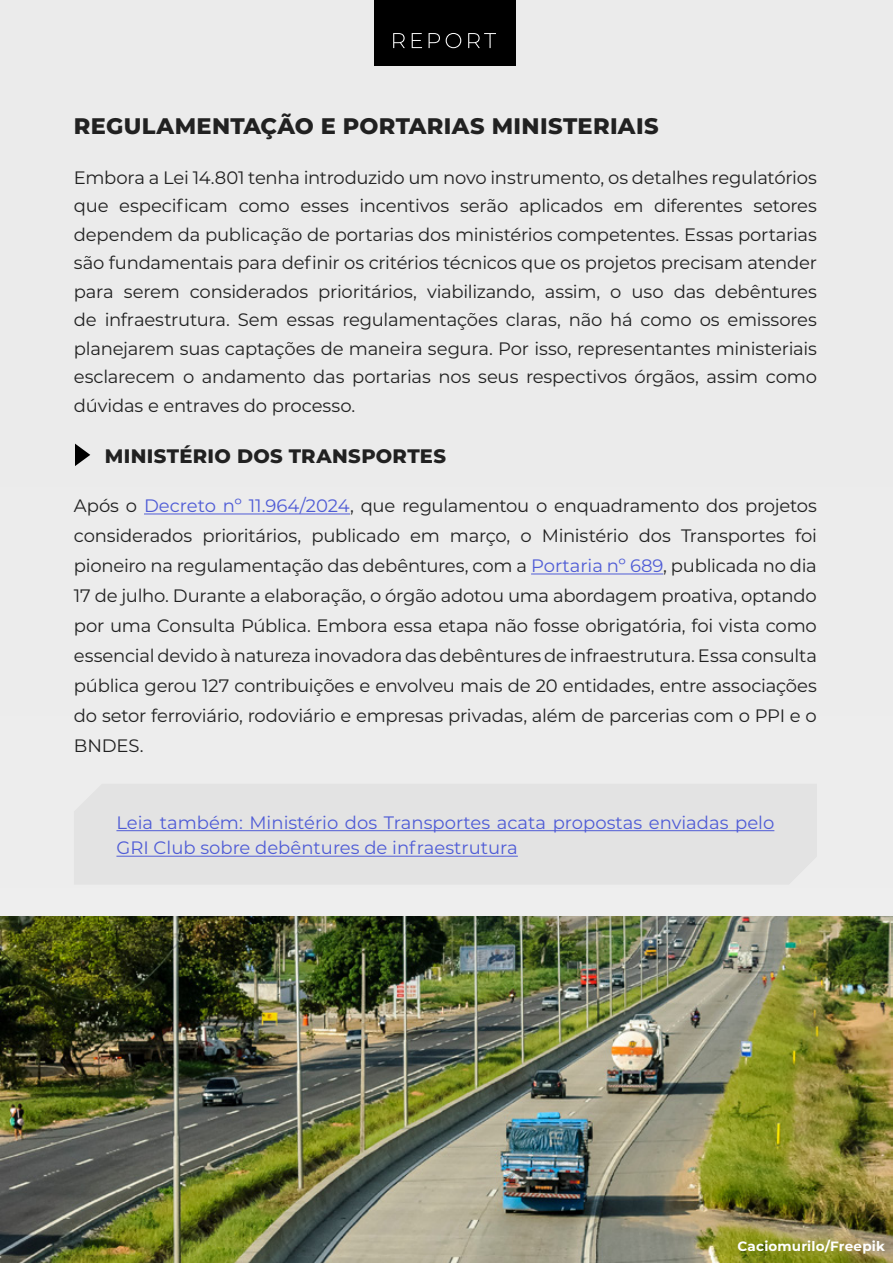
<style>
.page{position:relative;width:893px;height:1263px;background:#ebebeb}
.page>*{position:absolute;margin:0;border:0;box-sizing:border-box;transform-origin:0 0}
.t1{font:800 22.5px "Montserrat";letter-spacing:.015em;color:#212121}
.t2{font:800 19.5px "Montserrat";letter-spacing:.015em;color:#212121}
.t3{font:18px/28.5px "Montserrat";letter-spacing:-.01em;color:#212121;text-align:justify}
.t4{font:18px/25.5px "Montserrat";color:#4f5cd6}
.t5{font:700 13.5px "Montserrat";letter-spacing:.015em;color:#fff}
.s1{color:#4f5cd6}
</style>
<div class="page">
<div style="left:374px;top:0;width:141px;height:66px;background:#000"></div>
<svg style="left:393px;top:33px;width:103px;height:15px"></svg>
<img style="left:0;top:916px;width:893px;height:347px">
<hr style="left:144px;top:513px;width:206px;height:1px;background:#4f5cd6">
<hr style="left:531px;top:573px;width:132px;height:1px;background:#4f5cd6">
<svg style="left:75px;top:444px;width:15px;height:22px"></svg>
<svg style="left:116px;top:830px;width:659px;height:26px"></svg>
<hr style="left:116px;top:830px;width:658px;height:1px;background:#4f5cd6">
<hr style="left:116px;top:856px;width:402px;height:1px;background:#4f5cd6">
<p class="t1" style="left:74px;top:110px;width:586px">REGULAMENTAÇÃO E PORTARIAS MINISTERIAIS</p>
<p class="t3" style="left:74px;top:162px;width:744px">Embora a Lei 14.801 tenha introduzido um novo instrumento, os detalhes regulatórios que especificam como esses incentivos serão aplicados em diferentes setores dependem da publicação de portarias dos ministérios competentes. Essas portarias são fundamentais para definir os critérios técnicos que os projetos precisam atender para serem considerados prioritários, viabilizando, assim, o uso das debêntures de infraestrutura. Sem essas regulamentações claras, não há como os emissores planejarem suas captações de maneira segura. Por isso, representantes ministeriais esclarecem o andamento das portarias nos seus respectivos órgãos, assim como dúvidas e entraves do processo.</p>
<p class="t2" style="left:105px;top:442px;width:343px">MINISTÉRIO DOS TRANSPORTES</p>
<p class="t3" style="left:74px;top:490px;width:744px;line-height:30px">Após o <span class="s1">Decreto nº 11.964/2024</span>, que regulamentou o enquadramento dos projetos considerados prioritários, publicado em março, o Ministério dos Transportes foi pioneiro na regulamentação das debêntures, com a <span class="s1">Portaria nº 689</span>, publicada no dia 17 de julho. Durante a elaboração, o órgão adotou uma abordagem proativa, optando por uma Consulta Pública. Embora essa etapa não fosse obrigatória, foi vista como essencial devido à natureza inovadora das debêntures de infraestrutura. Essa consulta pública gerou 127 contribuições e envolveu mais de 20 entidades, entre associações do setor ferroviário, rodoviário e empresas privadas, além de parcerias com o PPI e o BNDES.</p>
<p class="t4" style="left:116px;top:809px;width:659px">Leia também: Ministério dos Transportes acata propostas enviadas pelo<br>GRI Club sobre debêntures de infraestrutura</p>
<p class="t5" style="left:737px;top:1236px;width:149px">Caciomurilo/Freepik</p>
</div>
